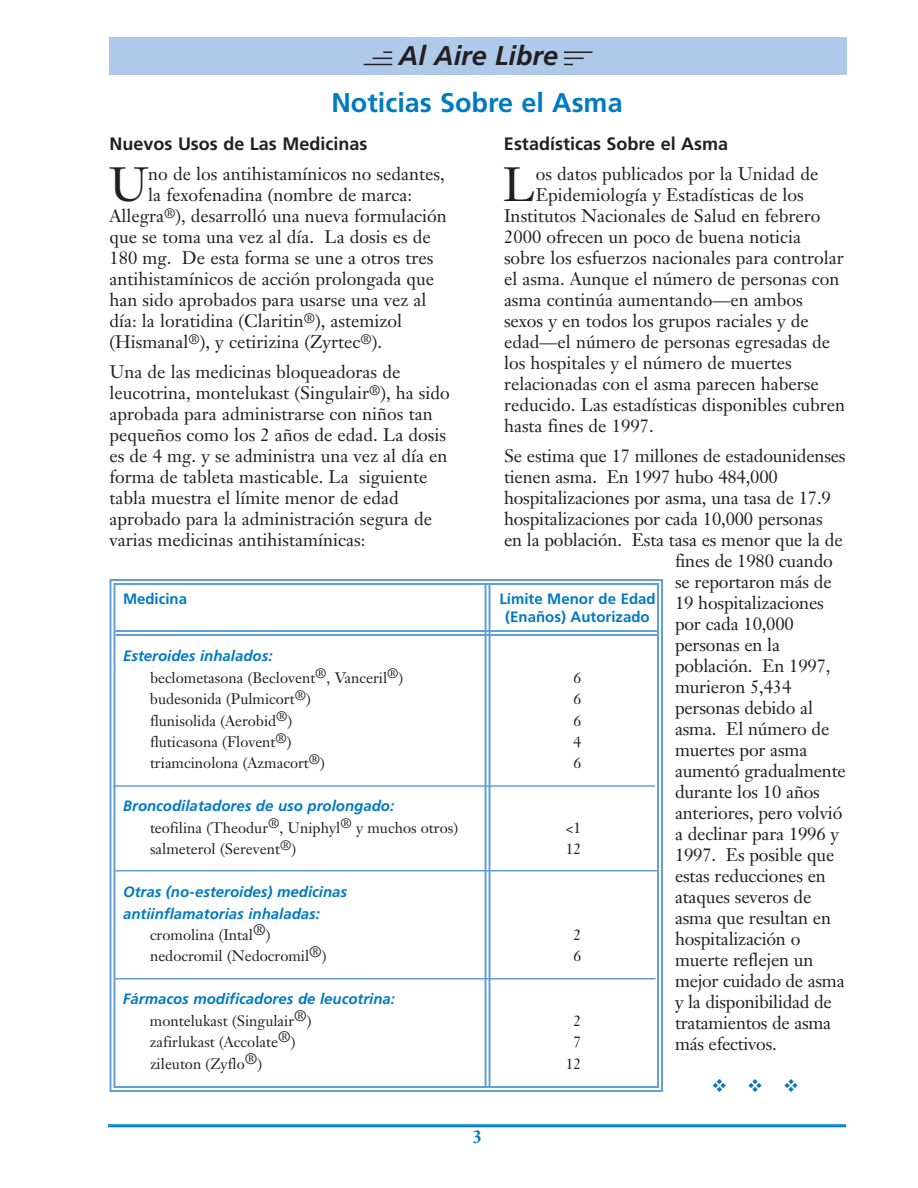
<style>
.page{position:relative;width:918px;height:1188px;background:#fff}
.page>*{position:absolute;margin:0;border:0;box-sizing:border-box;transform-origin:0 0}
.t1{font:47.4px "Janson Text";color:#231f20}
.t2{font:700 27px "Frutiger";color:#007ac2}
.t3{font:italic 700 27px "Frutiger";color:#231f20}
.t4{font:18px/21px "Janson Text";color:#231f20}
.t5{font:700 18px "Frutiger";color:#231f20}
.t6{font:700 18px "Janson Text";color:#007ac2}
.t7{font:15px "Janson Text";color:#231f20}
.t8{font:italic 700 15px/21.5px "Frutiger";color:#007ac2}
.t9{font:700 15px/18px "Frutiger";color:#007ac2;text-align:center}
</style>
<div class="page">
<hr style="left:108px;top:1126px;width:738px;height:1px;background:#007ac2">
<div style="left:110px;top:38px;width:738px;height:37px;background:#aec9e9"></div>
<svg style="left:364px;top:51px;width:28px;height:14px"></svg>
<hr style="left:564px;top:51px;width:29px;height:2px;background:#231f20">
<svg style="left:564px;top:58px;width:20px;height:7px"></svg>
<hr style="left:108px;top:1124px;width:738px;height:2px;background:#007ac2">
<svg style="left:109px;top:579px;width:554px;height:513px"></svg>
<hr style="left:485px;top:584px;width:2px;height:503px;background:#61a0d7">
<hr style="left:489px;top:584px;width:2px;height:503px;background:#61a0d7">
<hr style="left:116px;top:634px;width:542px;height:2px;background:#61a0d7">
<hr style="left:116px;top:630px;width:542px;height:2px;background:#61a0d7">
<hr style="left:113px;top:785px;width:542px;height:2px;background:#61a0d7">
<hr style="left:116px;top:870px;width:541px;height:2px;background:#61a0d7">
<hr style="left:114px;top:978px;width:542px;height:2px;background:#61a0d7">
<h2 class="t3" style="left:399px;top:45px;width:161px">Al Aire Libre</h2>
<h2 class="t2" style="left:331px;top:92px;width:293px">Noticias Sobre el Asma</h2>
<p class="t5" style="left:504px;top:137px;width:226px">Estadísticas Sobre el Asma</p>
<h1 class="t1" style="left:503px;top:165px;width:34px">L</h1>
<p class="t4" style="left:536px;top:165px;width:284px">os datos publicados por la Unidad de</p>
<p class="t5" style="left:110px;top:137px;width:259px">Nuevos Usos de Las Medicinas</p>
<h1 class="t1" style="left:109px;top:165px;width:41px">U</h1>
<p class="t4" style="left:148px;top:165px;width:298px">no de los antihistamínicos no sedantes,</p>
<p class="t4" style="left:148px;top:186px;width:265px">la fexofenadina (nombre de marca:</p>
<p class="t4" style="left:110px;top:207px;width:339px">Allegra<sup>®</sup>), desarrolló una nueva formulación</p>
<p class="t4" style="left:110px;top:228px;width:323px">que se toma una vez al día. La dosis es de</p>
<p class="t4" style="left:110px;top:249px;width:325px">180 mg. De esta forma se une a otros tres</p>
<p class="t4" style="left:110px;top:270px;width:326px">antihistamínicos de acción prolongada que</p>
<p class="t4" style="left:110px;top:291px;width:319px">han sido aprobados para usarse una vez al</p>
<p class="t4" style="left:110px;top:312px;width:294px">día: la loratidina (Claritin<sup>®</sup>), astemizol</p>
<p class="t4" style="left:109px;top:333px;width:274px">(Hismanal<sup>®</sup>), y cetirizina (Zyrtec<sup>®</sup>).</p>
<p class="t4" style="left:110px;top:363px;width:342px">Una de las medicinas bloqueadoras de leucotrina, montelukast (Singulair<sup>®</sup>), ha sido aprobada para administrarse con niños tan pequeños como los 2 años de edad. La dosis es de 4 mg. y se administra una vez al día en forma de tableta masticable. La siguiente tabla muestra el límite menor de edad aprobado para la administración segura de varias medicinas antihistamínicas:</p>
<p class="t4" style="left:536px;top:186px;width:270px">Epidemiología y Estadísticas de los</p>
<p class="t4" style="left:504px;top:207px;width:318px">Institutos Nacionales de Salud en febrero</p>
<p class="t4" style="left:504px;top:228px;width:299px">2000 ofrecen un poco de buena noticia</p>
<p class="t4" style="left:504px;top:249px;width:341px">sobre los esfuerzos nacionales para controlar</p>
<p class="t4" style="left:504px;top:270px;width:337px">el asma. Aunque el número de personas con</p>
<p class="t4" style="left:504px;top:291px;width:300px">asma continúa aumentando—en ambos</p>
<p class="t4" style="left:504px;top:312px;width:306px">sexos y en todos los grupos raciales y de</p>
<p class="t4" style="left:504px;top:333px;width:328px">edad—el número de personas egresadas de</p>
<p class="t4" style="left:504px;top:354px;width:289px">los hospitales y el número de muertes</p>
<p class="t4" style="left:504px;top:375px;width:316px">relacionadas con el asma parecen haberse</p>
<p class="t4" style="left:504px;top:396px;width:343px">reducido. Las estadísticas disponibles cubren</p>
<p class="t4" style="left:504px;top:417px;width:151px">hasta fines de 1997.</p>
<p class="t4" style="left:504px;top:447px;width:343px">Se estima que 17 millones de estadounidenses</p>
<p class="t4" style="left:504px;top:468px;width:275px">tienen asma. En 1997 hubo 484,000</p>
<p class="t4" style="left:504px;top:489px;width:328px">hospitalizaciones por asma, una tasa de 17.9</p>
<p class="t4" style="left:504px;top:510px;width:320px">hospitalizaciones por cada 10,000 personas</p>
<p class="t4" style="left:504px;top:531px;width:340px">en la población. Esta tasa es menor que la de</p>
<p class="t4" style="left:675px;top:552px;width:159px">fines de 1980 cuando</p>
<p class="t4" style="left:675px;top:573px;width:158px">se reportaron más de</p>
<p class="t4" style="left:675px;top:594px;width:150px">19 hospitalizaciones</p>
<p class="t4" style="left:675px;top:615px;width:120px">por cada 10,000</p>
<p class="t4" style="left:675px;top:636px;width:107px">personas en la</p>
<p class="t4" style="left:675px;top:657px;width:157px">población. En 1997,</p>
<p class="t4" style="left:675px;top:678px;width:118px">murieron 5,434</p>
<p class="t4" style="left:675px;top:699px;width:140px">personas debido al</p>
<p class="t4" style="left:675px;top:720px;width:156px">asma. El número de</p>
<p class="t4" style="left:675px;top:741px;width:134px">muertes por asma</p>
<p class="t4" style="left:675px;top:762px;width:172px">aumentó gradualmente</p>
<p class="t4" style="left:675px;top:783px;width:146px">durante los 10 años</p>
<p class="t4" style="left:675px;top:804px;width:169px">anteriores, pero volvió</p>
<p class="t4" style="left:675px;top:825px;width:166px">a declinar para 1996 y</p>
<p class="t4" style="left:675px;top:846px;width:161px">1997. Es posible que</p>
<p class="t4" style="left:675px;top:867px;width:152px">estas reducciones en</p>
<p class="t4" style="left:675px;top:888px;width:138px">ataques severos de</p>
<p class="t4" style="left:675px;top:909px;width:158px">asma que resultan en</p>
<p class="t4" style="left:675px;top:930px;width:127px">hospitalización o</p>
<p class="t4" style="left:675px;top:951px;width:140px">muerte reflejen un</p>
<p class="t4" style="left:675px;top:972px;width:171px">mejor cuidado de asma</p>
<p class="t4" style="left:675px;top:993px;width:158px">y la disponibilidad de</p>
<p class="t4" style="left:675px;top:1014px;width:158px">tratamientos de asma</p>
<p class="t4" style="left:675px;top:1035px;width:103px">más efectivos.</p>
<p class="t9" style="left:123px;top:591px;width:66px">Medicina</p>
<p class="t9" style="left:499px;top:591px;width:158px">Límite Menor de Edad (Enaños) Autorizado</p>
<p class="t8" style="left:123px;top:646px;width:151px">Esteroides inhalados:</p>
<p class="t7" style="left:150px;top:671px;width:255px">beclometasona (Beclovent<sup>®</sup>, Vanceril<sup>®</sup>)</p>
<p class="t7" style="left:573px;top:671px;width:9px">6</p>
<p class="t7" style="left:150px;top:693px;width:162px">budesonida (Pulmicort<sup>®</sup>)</p>
<p class="t7" style="left:573px;top:693px;width:9px">6</p>
<p class="t7" style="left:150px;top:714px;width:144px">flunisolida (Aerobid<sup>®</sup>)</p>
<p class="t7" style="left:573px;top:714px;width:9px">6</p>
<p class="t7" style="left:150px;top:736px;width:143px">fluticasona (Flovent<sup>®</sup>)</p>
<p class="t7" style="left:573px;top:736px;width:9px">4</p>
<p class="t7" style="left:150px;top:757px;width:176px">triamcinolona (Azmacort<sup>®</sup>)</p>
<p class="t7" style="left:573px;top:757px;width:9px">6</p>
<p class="t8" style="left:123px;top:797px;width:273px">Broncodilatadores de uso prolongado:</p>
<p class="t7" style="left:150px;top:821px;width:310px">teofilina (Theodur<sup>®</sup>, Uniphyl<sup>®</sup> y muchos otros)</p>
<p class="t7" style="left:566px;top:821px;width:17px">&lt;1</p>
<p class="t7" style="left:150px;top:843px;width:148px">salmeterol (Serevent<sup>®</sup>)</p>
<p class="t7" style="left:566px;top:843px;width:17px">12</p>
<p class="t8" style="left:123px;top:882px;width:226px">Otras (no-esteroides) medicinas antiinflamatorias inhaladas:</p>
<p class="t7" style="left:150px;top:929px;width:122px">cromolina (Intal®)</p>
<p class="t7" style="left:573px;top:929px;width:9px">2</p>
<p class="t7" style="left:150px;top:950px;width:178px">nedocromil (Nedocromil®)</p>
<p class="t7" style="left:573px;top:950px;width:9px">6</p>
<p class="t8" style="left:123px;top:990px;width:274px">Fármacos modificadores de leucotrina:</p>
<p class="t7" style="left:150px;top:1014px;width:163px">montelukast (Singulair®)</p>
<p class="t7" style="left:573px;top:1014px;width:9px">2</p>
<p class="t7" style="left:150px;top:1036px;width:147px">zafirlukast (Accolate®)</p>
<p class="t7" style="left:573px;top:1036px;width:9px">7</p>
<p class="t7" style="left:150px;top:1057px;width:114px">zileuton (Zyflo®)</p>
<p class="t7" style="left:566px;top:1057px;width:17px">12</p>
<p class="t6" style="left:472px;top:1129px;width:12px">3</p>
</div>
